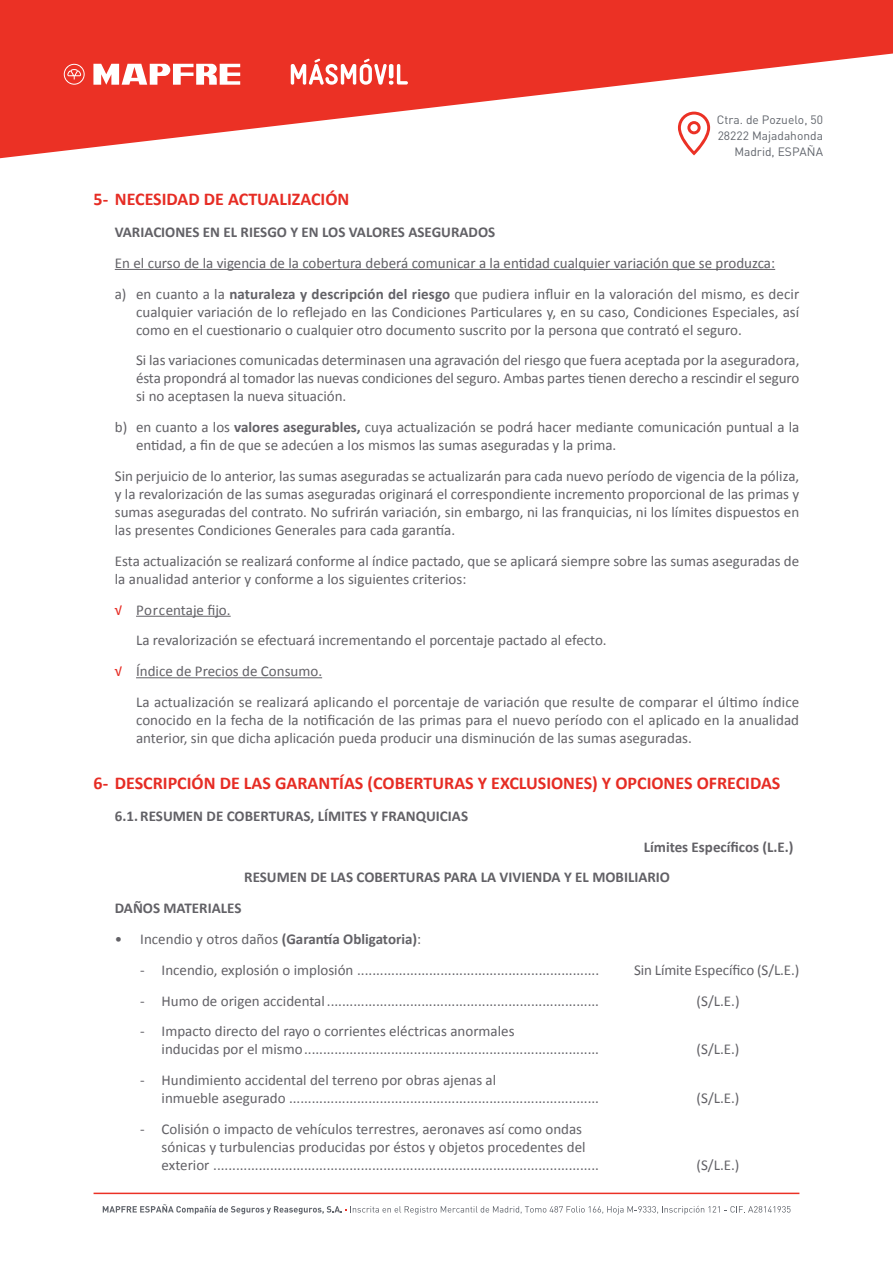
<style>
.page{position:relative;width:893px;height:1263px;background:#fff}
.page>*{position:absolute;margin:0;border:0;box-sizing:border-box;transform-origin:0 0}
.t1{font:700 18px "Calibri";color:#e62c24}
.t2{font:15px/18px "Calibri";color:#626166}
.t3{font:700 15px/30.8px "Calibri";color:#626166}
.t4{font:12px/15.8px "DIN";color:#61656c;text-align:right}
.s1{font-weight:700}
.s2{color:#e62c24}
</style>
<div class="page">
<svg style="left:0;top:0;width:893px;height:159px;fill:#eb3125"></svg>
<svg style="left:64px;top:64px;width:21px;height:21px"></svg>
<svg style="left:93px;top:64px;width:147px;height:21px"></svg>
<svg style="left:103px;top:1204px;width:687px;height:10px"></svg>
<hr style="left:94px;top:1192px;width:705px;height:2px;background:#eb3125">
<svg style="left:678px;top:112px;width:32px;height:43px"></svg>
<svg style="left:291px;top:59px;width:117px;height:26px"></svg>
<hr style="left:115px;top:269px;width:660px;height:1px;background:#626166">
<hr style="left:136px;top:616px;width:30px;height:1px;background:#626166">
<hr style="left:166px;top:616px;width:65px;height:1px;background:#626166">
<hr style="left:136px;top:677px;width:186px;height:1px;background:#626166">
<p class="t4" style="left:717px;top:112px;width:108px">Ctra. de Pozuelo, 50<br>28222 Majadahonda<br>Madrid, ESPAÑA</p>
<p class="t1" style="left:94px;top:188px;width:257px">5‐ NECESIDAD DE ACTUALIZACIÓN</p>
<p class="t3" style="left:115px;top:216px;width:382px">VARIACIONES EN EL RIESGO Y EN LOS VALORES ASEGURADOS</p>
<p class="t2" style="left:115px;top:247px;width:686px;line-height:30.8px">En el curso de la vigencia de la cobertura deberá comunicar a la entidad cualquier variación que se produzca:<br>a) en cuanto a la <span class="s1">naturaleza y descripción del riesgo</span> que pudiera influir en la valoración del mismo, es decir</p>
<p class="t2" style="left:136px;top:302px;width:665px">cualquier variación de lo reflejado en las Condiciones Particulares y, en su caso, Condiciones Especiales, así como en el cuestionario o cualquier otro documento suscrito por la persona que contrató el seguro.</p>
<p class="t2" style="left:136px;top:351px;width:665px;text-align:justify">Si las variaciones comunicadas determinasen una agravación del riesgo que fuera aceptada por la aseguradora, ésta propondrá al tomador las nuevas condiciones del seguro. Ambas partes tienen derecho a rescindir el seguro si no aceptasen la nueva situación.</p>
<p class="t2" style="left:136px;top:418px;width:665px;text-indent:-21px">b) en cuanto a los <span class="s1">valores asegurables,</span> cuya actualización se podrá hacer mediante comunicación puntual a la entidad, a fin de que se adecúen a los mismos las sumas aseguradas y la prima.</p>
<p class="t2" style="left:115px;top:467px;width:686px;text-align:justify">Sin perjuicio de lo anterior, las sumas aseguradas se actualizarán para cada nuevo período de vigencia de la póliza, y la revalorización de las sumas aseguradas originará el correspondiente incremento proporcional de las primas y sumas aseguradas del contrato. No sufrirán variación, sin embargo, ni las franquicias, ni los límites dispuestos en las presentes Condiciones Generales para cada garantía.</p>
<p class="t2" style="left:115px;top:552px;width:686px">Esta actualización se realizará conforme al índice pactado, que se aplicará siempre sobre las sumas aseguradas de la anualidad anterior y conforme a los siguientes criterios:</p>
<p class="t2" style="left:115px;top:600px;width:117px"><span class="s2">√</span> Porcentaje fijo.</p>
<p class="t2" style="left:136px;top:631px;width:472px">La revalorización se efectuará incrementando el porcentaje pactado al efecto.</p>
<p class="t2" style="left:115px;top:662px;width:209px"><span class="s2">√</span> Índice de Precios de Consumo.</p>
<p class="t2" style="left:136px;top:693px;width:665px">La actualización se realizará aplicando el porcentaje de variación que resulte de comparar el último índice</p>
<p class="t2" style="left:136px;top:711px;width:665px">conocido en la fecha de la notificación de las primas para el nuevo período con el aplicado en la anualidad anterior, sin que dicha aplicación pueda producir una disminución de las sumas aseguradas.</p>
<p class="t1" style="left:94px;top:772px;width:688px">6‐ DESCRIPCIÓN DE LAS GARANTÍAS (COBERTURAS Y EXCLUSIONES) Y OPCIONES OFRECIDAS</p>
<p class="t3" style="left:115px;top:800px;width:355px">6.1. RESUMEN DE COBERTURAS, LÍMITES Y FRANQUICIAS</p>
<p class="t3" style="left:244px;top:831px;width:551px;text-indent:400px">Límites Específicos (L.E.)<br>RESUMEN DE LAS COBERTURAS PARA LA VIVIENDA Y EL MOBILIARIO</p>
<p class="t3" style="left:115px;top:893px;width:128px">DAÑOS MATERIALES</p>
<p class="t2" style="left:140px;top:923px;width:460px;line-height:30.8px;text-indent:-26px">• Incendio y otros daños <span class="s1">(Garantía Obligatoria)</span>:<br>‐ Incendio, explosión o implosión ................................................................</p>
<p class="t2" style="left:634px;top:960px;width:167px">Sin Límite Específico (S/L.E.)</p>
<p class="t2" style="left:140px;top:991px;width:460px">‐ Humo de origen accidental ........................................................................</p>
<p class="t2" style="left:697px;top:991px;width:44px">(S/L.E.)</p>
<p class="t2" style="left:162px;top:1022px;width:439px;text-indent:-21px">‐ Impacto directo del rayo o corrientes eléctricas anormales<br>inducidas por el mismo..............................................................................</p>
<p class="t2" style="left:697px;top:1040px;width:44px">(S/L.E.)</p>
<p class="t2" style="left:162px;top:1071px;width:439px;text-indent:-21px">‐ Hundimiento accidental del terreno por obras ajenas al<br>inmueble asegurado ..................................................................................</p>
<p class="t2" style="left:162px;top:1120px;width:439px;text-indent:-21px">‐ Colisión o impacto de vehículos terrestres, aeronaves así como ondas sónicas y turbulencias producidas por éstos y objetos procedentes del exterior ......................................................................................................</p>
<p class="t2" style="left:697px;top:1089px;width:44px">(S/L.E.)</p>
<p class="t2" style="left:696px;top:1156px;width:44px">(S/L.E.)</p>
</div>
